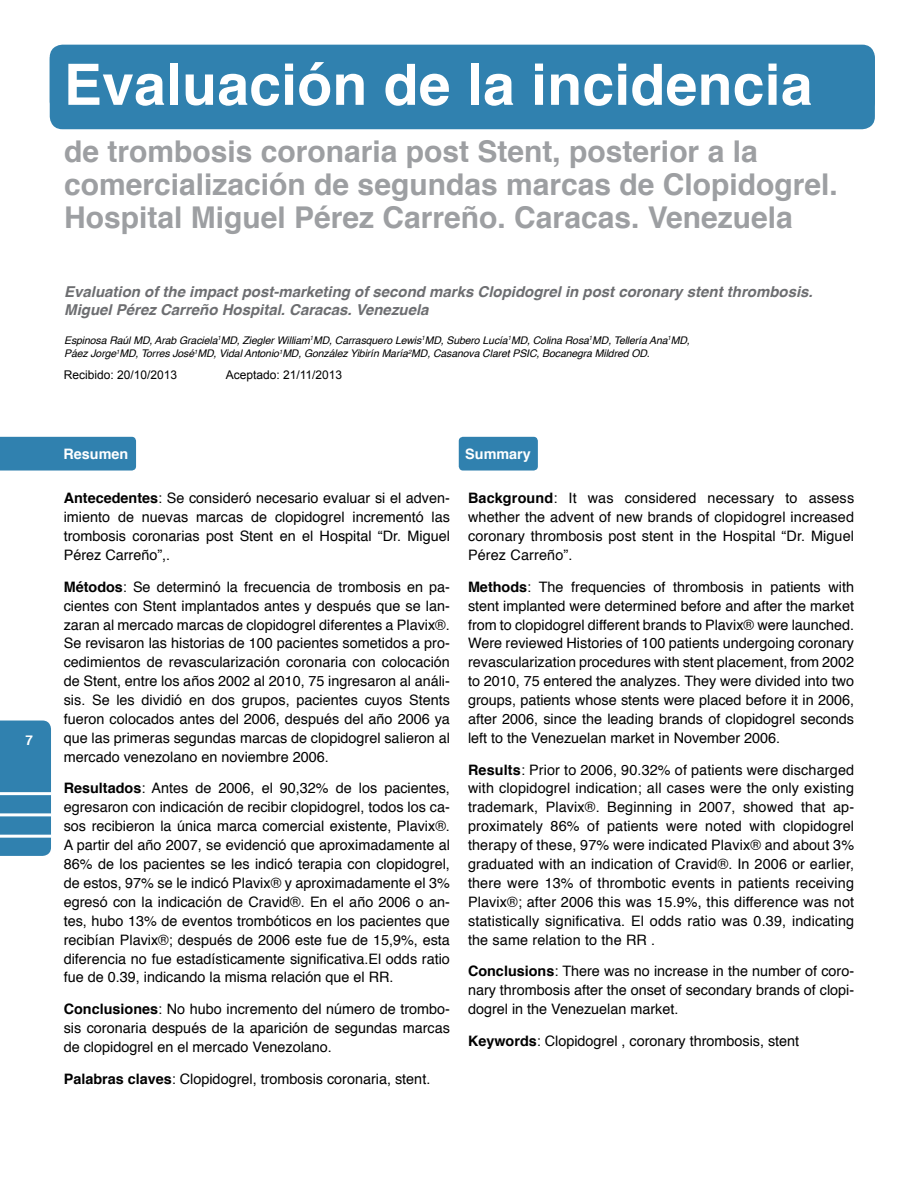
<style>
.page{position:relative;width:918px;height:1188px;background:#fff}
.page>*{position:absolute;margin:0;border:0;box-sizing:border-box;transform-origin:0 0}
.t1{font:700 57px "Helvetica";letter-spacing:.005em;color:#fff}
.t2{font:700 30px/33px "Helvetica";color:#9d9fa2}
.t3{font:italic 700 15px/18px "Helvetica";color:#6d6e71}
.t4{font:14.4px/18.9px "Helvetica";color:#000;text-align:justify}
.t5{font:700 14.4px "Helvetica";color:#fff}
.t6{font:700 13.5px "Helvetica";color:#fff}
.t7{font:12px "Arial";color:#000}
.t8{font:italic 10.5px/13.5px "Helvetica";letter-spacing:-.01em;color:#000}
.s1{font-weight:700}
</style>
<div class="page">
<div style="left:0;top:721px;width:51px;height:135px;background:#3081af"></div>
<hr style="left:0;top:835px;width:51px;height:3px;background:#fff">
<hr style="left:0;top:813px;width:51px;height:3px;background:#fff">
<hr style="left:0;top:792px;width:51px;height:3px;background:#fff">
<div style="left:50px;top:45px;width:825px;height:84px;background:#3081af;border-radius:13px"></div>
<div style="left:0;top:437px;width:136px;height:34px;background:#3081af"></div>
<div style="left:459px;top:437px;width:79px;height:34px;background:#3081af;border-radius:4px"></div>
<p class="t6" style="left:26px;top:729px;width:9px">7</p>
<h1 class="t1" style="left:64px;top:39px;width:750px">Evaluación de la incidencia</h1>
<h2 class="t2" style="left:64px;top:135px;width:775px">de trombosis coronaria post Stent, posterior a la comercialización de segundas marcas de Clopidogrel.<br>Hospital Miguel Pérez Carreño. Caracas. Venezuela</h2>
<p class="t3" style="left:64px;top:283px;width:750px">Evaluation of the impact post-marketing of second marks Clopidogrel in post coronary stent thrombosis.<br>Miguel Pérez Carreño Hospital. Caracas. Venezuela</p>
<p class="t8" style="left:64px;top:334px;width:627px">Espinosa Raúl MD, Arab Graciela<sup>1</sup>MD, Ziegler William<sup>1</sup>MD, Carrasquero Lewis<sup>1</sup>MD, Subero Lucía<sup>1</sup>MD, Colina Rosa<sup>1</sup>MD, Tellería Ana<sup>1</sup>MD,<br>Páez Jorge<sup>1</sup>MD, Torres José<sup>1</sup>MD, Vidal Antonio<sup>1</sup>MD, González Yibirín María<sup>2</sup>MD, Casanova Claret PSIC, Bocanegra Mildred OD.</p>
<p class="t7" style="left:64px;top:367px;width:115px">Recibido: 20/10/2013</p>
<p class="t7" style="left:226px;top:367px;width:118px">Aceptado: 21/11/2013</p>
<p class="t5" style="left:63px;top:442px;width:66px">Resumen</p>
<p class="t4" style="left:64px;top:489px;width:388px"><span class="s1">Antecedentes</span>: Se consideró necesario evaluar si el adven&shy;imiento de nuevas marcas de clopidogrel incrementó las trombosis coronarias post Stent en el Hospital “Dr. Miguel Pérez Carreño”,.</p>
<p class="t4" style="left:64px;top:578px;width:388px"><span class="s1">Métodos</span>: Se determinó la frecuencia de trombosis en pa&shy;cientes con Stent implantados antes y después que se lan&shy;zaran al mercado marcas de clopidogrel diferentes a Plavix®.<br>Se revisaron las historias de 100 pacientes sometidos a pro&shy;cedimientos de revascularización coronaria con colocación de Stent, entre los años 2002 al 2010, 75 ingresaron al análi&shy;sis. Se les dividió en dos grupos, pacientes cuyos Stents fueron colocados antes del 2006, después del año 2006 ya que las primeras segundas marcas de clopidogrel salieron al mercado venezolano en noviembre 2006.</p>
<p class="t4" style="left:64px;top:779px;width:388px"><span class="s1">Resultados</span>: Antes de 2006, el 90,32% de los pacientes, egresaron con indicación de recibir clopidogrel, todos los ca&shy;sos recibieron la única marca comercial existente, Plavix®.<br>A partir del año 2007, se evidenció que aproximadamente al 86% de los pacientes se les indicó terapia con clopidogrel, de estos, 97% se le indicó Plavix® y aproximadamente el 3% egresó con la indicación de Cravid®. En el año 2006 o an&shy;tes, hubo 13% de eventos trombóticos en los pacientes que recibían Plavix®; después de 2006 este fue de 15,9%, esta diferencia no fue estadísticamente significativa.El odds ratio fue de 0.39, indicando la misma relación que el RR.</p>
<p class="t4" style="left:64px;top:1000px;width:388px"><span class="s1">Conclusiones</span>: No hubo incremento del número de trombo&shy;sis coronaria después de la aparición de segundas marcas de clopidogrel en el mercado Venezolano.</p>
<p class="t4" style="left:64px;top:1070px;width:368px"><span class="s1">Palabras claves</span>: Clopidogrel, trombosis coronaria, stent.</p>
<p class="t5" style="left:465px;top:442px;width:67px">Summary</p>
<p class="t4" style="left:468px;top:489px;width:388px"><span class="s1">Background</span>: It was considered necessary to assess whether the advent of new brands of clopidogrel increased coronary thrombosis post stent in the Hospital “Dr. Miguel Pérez Carreño”.</p>
<p class="t4" style="left:468px;top:578px;width:388px"><span class="s1">Methods</span>: The frequencies of thrombosis in patients with stent implanted were determined before and after the market from to clopidogrel different brands to Plavix® were launched.<br>Were reviewed Histories of 100 patients undergoing coronary revascularization procedures with stent placement, from 2002 to 2010, 75 entered the analyzes. They were divided into two groups, patients whose stents were placed before it in 2006, after 2006, since the leading brands of clopidogrel seconds left to the Venezuelan market in November 2006.</p>
<p class="t4" style="left:468px;top:760px;width:388px"><span class="s1">Results</span>: Prior to 2006, 90.32% of patients were discharged with clopidogrel indication; all cases were the only existing trademark, Plavix®. Beginning in 2007, showed that ap&shy;proximately 86% of patients were noted with clopidogrel therapy of these, 97% were indicated Plavix® and about 3% graduated with an indication of Cravid®. In 2006 or earlier, there were 13% of thrombotic events in patients receiving Plavix®; after 2006 this was 15.9%, this difference was not statistically significativa. El odds ratio was 0.39, indicating the same relation to the RR .</p>
<p class="t4" style="left:468px;top:962px;width:388px"><span class="s1">Conclusions</span>: There was no increase in the number of coro&shy;nary thrombosis after the onset of secondary brands of clopi&shy;dogrel in the Venezuelan market.</p>
<p class="t4" style="left:468px;top:1032px;width:333px"><span class="s1">Keywords</span>: Clopidogrel , coronary thrombosis, stent</p>
</div>
